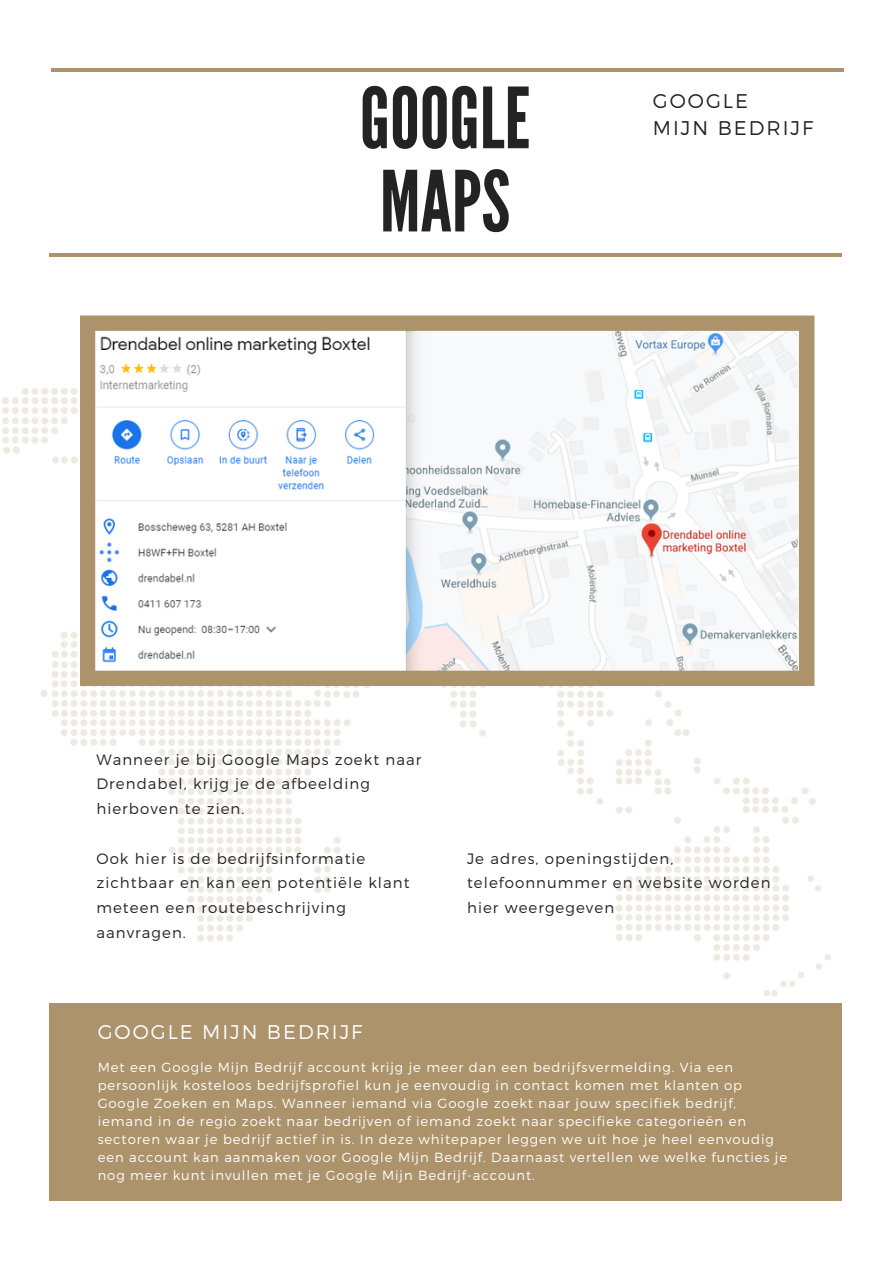
<style>
.page{position:relative;width:893px;height:1264px;background:#fff}
.page>*{position:absolute;margin:0;border:0;box-sizing:border-box;transform-origin:0 0}
.t1{font:83.85px "League Gothic";color:#232323}
.t2{font:300 19.8px "Montserrat";letter-spacing:.1em;color:#232323}
.t3{font:300 19.8px "Montserrat";letter-spacing:.1em;color:#fff}
.t4{font:300 15px/24.8px "Montserrat";letter-spacing:.07em;color:#232323}
.t5{font:300 13.2px/18px "Montserrat";letter-spacing:.07em;color:#fff}
</style>
<div class="page">
<hr style="left:51px;top:68px;width:792px;height:3px;background:#ac936b">
<img style="left:2px;top:388px;width:828px;height:608px">
<div style="left:49px;top:1003px;width:792px;height:197px;background:#ac936b"></div>
<hr style="left:49px;top:253px;width:792px;height:4px;background:#ac936b">
<svg style="left:80px;top:315px;width:734px;height:371px"></svg>
<p class="t1" style="left:360px;top:70px;width:172px">GOOGLE</p>
<p class="t1" style="left:380px;top:153px;width:132px">MAPS</p>
<p class="t2" style="left:653px;top:88px;width:97px">GOOGLE</p>
<p class="t2" style="left:653px;top:115px;width:162px">MIJN BEDRIJF</p>
<p class="t4" style="left:96px;top:746px;width:326px">Wanneer je bij Google Maps zoekt naar<br>Drendabel, krijg je de afbeelding hierboven te zien.</p>
<p class="t4" style="left:96px;top:845px;width:315px">Ook hier is de bedrijfsinformatie zichtbaar en kan een potentiële klant meteen een routebeschrijving aanvragen.</p>
<p class="t4" style="left:467px;top:845px;width:305px">Je adres, openingstijden, telefoonnummer en website worden hier weergegeven</p>
<p class="t3" style="left:98px;top:1019px;width:266px">GOOGLE MIJN BEDRIJF</p>
<p class="t5" style="left:98px;top:1057px;width:691px">Met een Google Mijn Bedrijf account krijg je meer dan een bedrijfsvermelding. Via een persoonlijk kosteloos bedrijfsprofiel kun je eenvoudig in contact komen met klanten op Google Zoeken en Maps. Wanneer iemand via Google zoekt naar jouw specifiek bedrijf, iemand in de regio zoekt naar bedrijven of iemand zoekt naar specifieke categorieën en sectoren waar je bedrijf actief in is. In deze whitepaper leggen we uit hoe je heel eenvoudig een account kan aanmaken voor Google Mijn Bedrijf. Daarnaast vertellen we welke functies je nog meer kunt invullen met je Google Mijn Bedrijf-account.</p>
</div>
